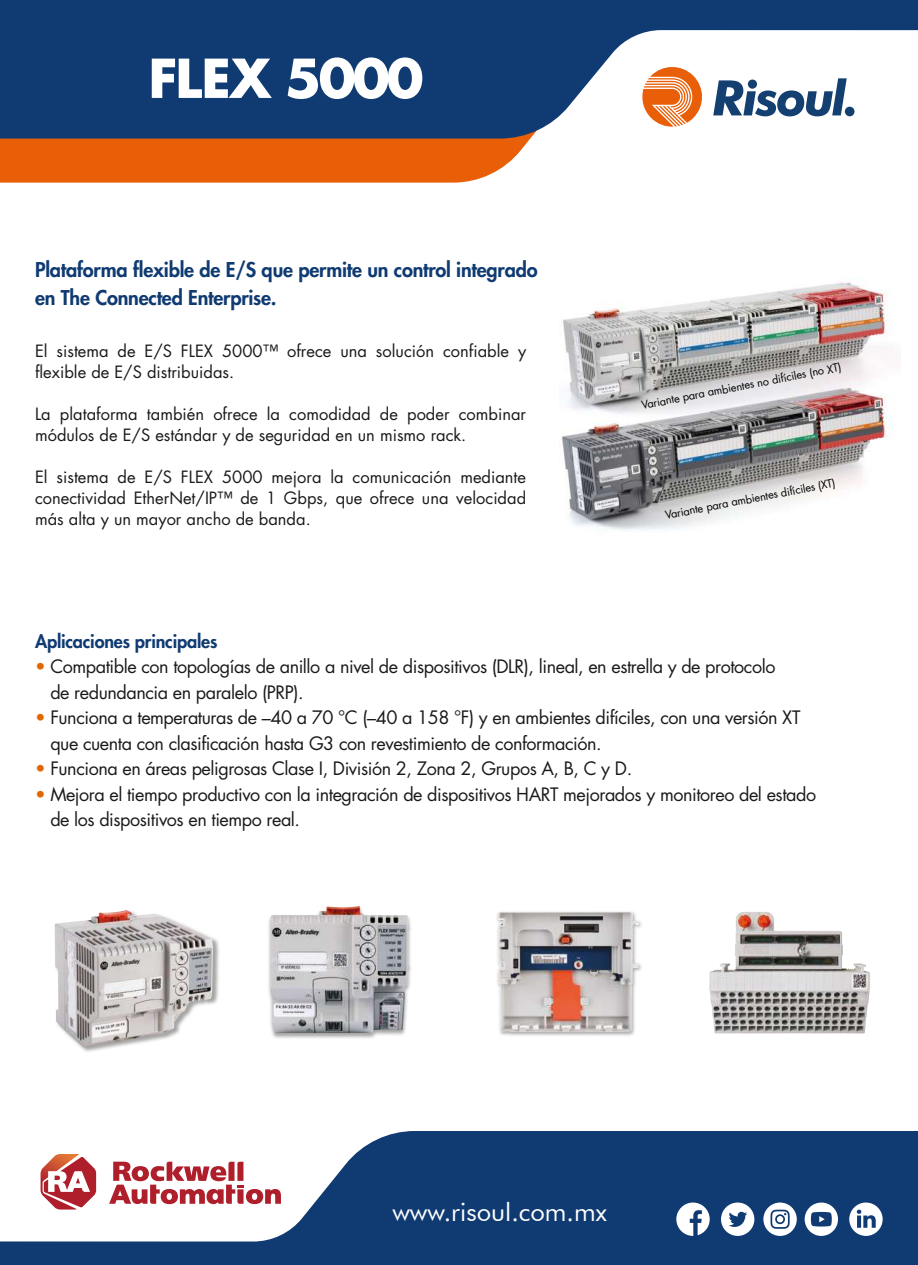
<style>
.page{position:relative;width:918px;height:1265px;background:#fff}
.page>*{position:absolute;margin:0;border:0;box-sizing:border-box;transform-origin:0 0}
.t1{font:700 52.2px "Futura";letter-spacing:-.05em;color:#fff}
.t2{font:25.5px "Futura BT";color:#fff}
.t3{font:800 19.8px/28px "Futura";letter-spacing:-.01em;color:#103b72}
.t4{font:18px/25.5px "Futura";letter-spacing:-.025em;color:#1a1a1a}
.t5{font:800 18px "Futura";letter-spacing:-.01em;color:#103b72}
.t6{font:16.5px/21px "Futura";color:#1a1a1a}
.t7{font:10.95px "Futura";color:#000}
.s1{color:#e36700}
</style>
<div class="page">
<div style="left:0;top:139px;width:530px;height:44px;background:#e95f07"></div>
<svg style="left:0;top:0;width:918px;height:139px;fill:#103b72"></svg>
<svg style="left:0;top:1131px;width:918px;height:134px;fill:#103b72"></svg>
<svg style="left:721px;top:1202px;width:33px;height:33px"></svg>
<svg style="left:805px;top:1202px;width:33px;height:33px"></svg>
<svg style="left:676px;top:1202px;width:34px;height:33px"></svg>
<svg style="left:849px;top:1202px;width:34px;height:33px"></svg>
<div style="left:763px;top:1202px;width:34px;height:33px;background:#fff;border-radius:50%"></div>
<svg style="left:771px;top:1209px;width:19px;height:19px"></svg>
<svg style="left:641px;top:64px;width:64px;height:63px"></svg>
<svg style="left:713px;top:78px;width:134px;height:38px"></svg>
<div style="left:845px;top:107px;width:10px;height:9px;background:#134070;border-radius:50%"></div>
<img style="left:561px;top:282px;width:331px;height:248px">
<svg style="left:80px;top:938px;width:139px;height:114px"></svg>
<img style="left:55px;top:910px;width:158px;height:137px">
<svg style="left:268px;top:918px;width:143px;height:120px"></svg>
<img style="left:270px;top:906px;width:139px;height:127px">
<svg style="left:497px;top:911px;width:145px;height:125px"></svg>
<img style="left:498px;top:912px;width:141px;height:120px">
<img style="left:709px;top:912px;width:161px;height:121px">
<svg style="left:41px;top:1154px;width:55px;height:55px"></svg>
<svg style="left:109px;top:1161px;width:172px;height:43px"></svg>
<h1 class="t1" style="left:148px;top:41px;width:277px">FLEX 5000</h1>
<p class="t3" style="left:35px;top:255px;width:504px">Plataforma flexible de E/S que permite un control integrado en The Connected Enterprise.</p>
<p class="t6" style="left:35px;top:340px;width:493px">El sistema de E/S FLEX 5000™ ofrece una solución confiable y flexible de E/S distribuidas.</p>
<p class="t6" style="left:35px;top:403px;width:493px">La plataforma también ofrece la comodidad de poder combinar módulos de E/S estándar y de seguridad en un mismo rack.</p>
<p class="t6" style="left:35px;top:466px;width:493px;text-align:justify">El sistema de E/S FLEX 5000 mejora la comunicación mediante conectividad EtherNet/IP™ de 1 Gbps, que ofrece una velocidad más alta y un mayor ancho de banda.</p>
<p class="t7" style="left:640px;top:398px;width:205px;rotate:-11deg">Variante para ambientes no difíciles (no XT)</p>
<p class="t7" style="left:664px;top:508px;width:175px;rotate:-11deg">Variante para ambientes difíciles (XT)</p>
<p class="t5" style="left:35px;top:629px;width:184px">Aplicaciones principales</p>
<p class="t4" style="left:50px;top:653px;width:727px;text-indent:-15px"><span class="s1">•</span> Compatible con topologías de anillo a nivel de dispositivos (DLR), lineal, en estrella y de protocolo de redundancia en paralelo (PRP).</p>
<p class="t4" style="left:50px;top:704px;width:752px;text-indent:-15px"><span class="s1">•</span> Funciona a temperaturas de –40 a 70 °C (–40 a 158 °F) y en ambientes difíciles, con una versión XT que cuenta con clasificación hasta G3 con revestimiento de conformación.</p>
<p class="t4" style="left:35px;top:755px;width:599px"><span class="s1">•</span> Funciona en áreas peligrosas Clase I, División 2, Zona 2, Grupos A, B, C y D.</p>
<p class="t4" style="left:50px;top:781px;width:767px;text-indent:-15px"><span class="s1">•</span> Mejora el tiempo productivo con la integración de dispositivos HART mejorados y monitoreo del estado de los dispositivos en tiempo real.</p>
<h2 class="t2" style="left:392px;top:1196px;width:216px">www.risoul.com.mx</h2>
</div>
